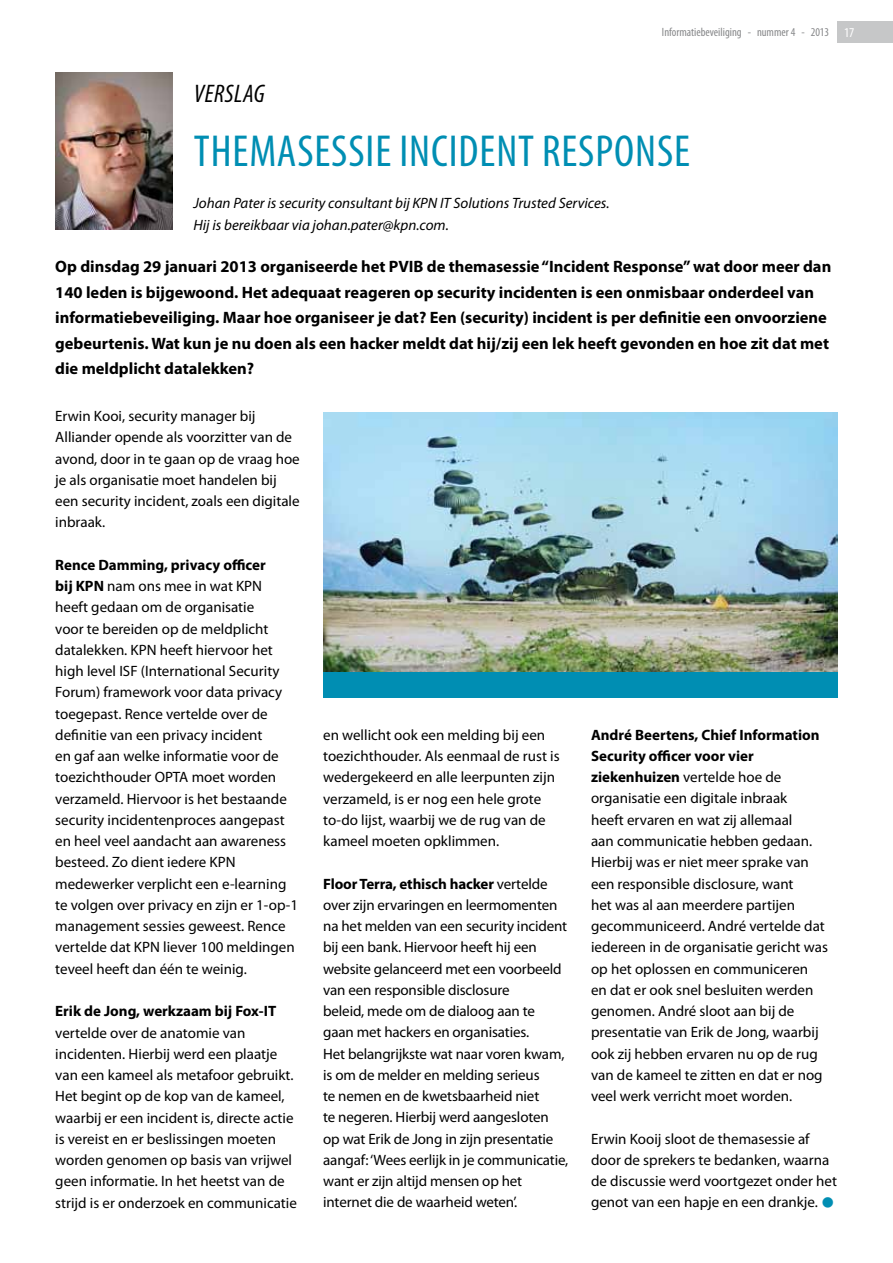
<style>
.page{position:relative;width:893px;height:1263px;background:#fff}
.page>*{position:absolute;margin:0;border:0;box-sizing:border-box;transform-origin:0 0}
.t1{font:condensed 45px "Myriad Pro";letter-spacing:.02em;color:#008eb3}
.t2{font:italic condensed 25.5px "Myriad Pro";letter-spacing:.02em;color:#000}
.t3{font:700 16.5px/25.5px "Myriad Pro";color:#000}
.t4{font:15px/21.3px "Myriad Pro";color:#000}
.t5{font:italic 15px/21.3px "Myriad Pro";color:#000}
.t6{font:700 15px "Myriad Pro";color:#000}
.t7{font:condensed 12px "Myriad Pro";color:#87888a}
.s1{font-size:13.5px;color:#fff}
.s2{font-weight:700}
.s3{color:#008eb3}
</style>
<div class="page">
<img style="left:55px;top:72px;width:117px;height:158px">
<img style="left:323px;top:412px;width:515px;height:260px">
<div style="left:323px;top:672px;width:515px;height:25px;background:#008eb3"></div>
<div style="left:838px;top:21px;width:55px;height:22px;background:#c6c7c8"></div>
<p class="t7" style="left:662px;top:25px;width:194px">INFORMATIEBEVEILIGING - NUMMER 4 - 2013 <span class="s1">17</span></p>
<h2 class="t2" style="left:194px;top:78px;width:73px">VERSLAG</h2>
<h1 class="t1" style="left:194px;top:124px;width:498px">THEMASESSIE INCIDENT RESPONSE</h1>
<p class="t5" style="left:193px;top:193px;width:418px">Johan Pater is security consultant bij KPN IT Solutions Trusted Services.<br>Hij is bereikbaar via johan.pater@kpn.com.</p>
<p class="t3" style="left:55px;top:253px;width:778px">Op dinsdag 29 januari 2013 organiseerde het PVIB de themasessie “Incident Response” wat door meer dan 140 leden is bijgewoond. Het adequaat reageren op security incidenten is een onmisbaar onderdeel van informatiebeveiliging. Maar hoe organiseer je dat? Een (security) incident is per definitie een onvoorziene gebeurtenis. Wat kun je nu doen als een hacker meldt dat hij/zij een lek heeft gevonden en hoe zit dat met die meldplicht datalekken?</p>
<p class="t4" style="left:55px;top:406px;width:246px">Erwin Kooi, security manager bij<br>Alliander opende als voorzitter van de avond, door in te gaan op de vraag hoe je als organisatie moet handelen bij een security incident, zoals een digitale inbraak.</p>
<p class="t4" style="left:55px;top:554px;width:244px"><span class="s2">Rence Damming, privacy officer<br>bij KPN</span> nam ons mee in wat KPN heeft gedaan om de organisatie<br>voor te bereiden op de meldplicht datalekken. KPN heeft hiervoor het high level ISF (International Security Forum) framework voor data privacy toegepast. Rence vertelde over de definitie van een privacy incident<br>en gaf aan welke informatie voor de toezichthouder OPTA moet worden verzameld. Hiervoor is het bestaande security incidentenproces aangepast en heel veel aandacht aan awareness besteed. Zo dient iedere KPN medewerker verplicht een e-learning te volgen over privacy en zijn er 1-op-1 management sessies geweest. Rence vertelde dat KPN liever 100 meldingen teveel heeft dan één te weinig.</p>
<p class="t6" style="left:55px;top:1001px;width:222px">Erik de Jong, werkzaam bij Fox-IT</p>
<p class="t4" style="left:55px;top:1022px;width:243px">vertelde over de anatomie van incidenten. Hierbij werd een plaatje van een kameel als metafoor gebruikt.<br>Het begint op de kop van de kameel, waarbij er een incident is, directe actie is vereist en er beslissingen moeten worden genomen op basis van vrijwel geen informatie. In het heetst van de strijd is er onderzoek en communicatie</p>
<p class="t4" style="left:591px;top:724px;width:238px"><span class="s2">André Beertens, Chief Information Security officer voor vier ziekenhuizen</span> vertelde hoe de organisatie een digitale inbraak<br>heeft ervaren en wat zij allemaal<br>aan communicatie hebben gedaan.<br>Hierbij was er niet meer sprake van een responsible disclosure, want<br>het was al aan meerdere partijen gecommuniceerd. André vertelde dat iedereen in de organisatie gericht was op het oplossen en communiceren<br>en dat er ook snel besluiten werden genomen. André sloot aan bij de presentatie van Erik de Jong, waarbij ook zij hebben ervaren nu op de rug van de kameel te zitten en dat er nog veel werk verricht moet worden.</p>
<p class="t4" style="left:591px;top:1128px;width:247px">Erwin Kooij sloot de themasessie af door de sprekers te bedanken, waarna de discussie werd voortgezet onder het genot van een hapje en een drankje. <span class="s3">●</span></p>
<p class="t4" style="left:323px;top:724px;width:238px">en wellicht ook een melding bij een toezichthouder. Als eenmaal de rust is wedergekeerd en alle leerpunten zijn verzameld, is er nog een hele grote to-do lijst, waarbij we de rug van de kameel moeten opklimmen.</p>
<p class="t4" style="left:323px;top:873px;width:247px"><span class="s2">Floor Terra, ethisch hacker</span> vertelde over zijn ervaringen en leermomenten na het melden van een security incident bij een bank. Hiervoor heeft hij een website gelanceerd met een voorbeeld van een responsible disclosure<br>beleid, mede om de dialoog aan te gaan met hackers en organisaties.<br>Het belangrijkste wat naar voren kwam, is om de melder en melding serieus<br>te nemen en de kwetsbaarheid niet<br>te negeren. Hierbij werd aangesloten op wat Erik de Jong in zijn presentatie aangaf: ‘Wees eerlijk in je communicatie, want er zijn altijd mensen op het internet die de waarheid weten’.</p>
</div>
